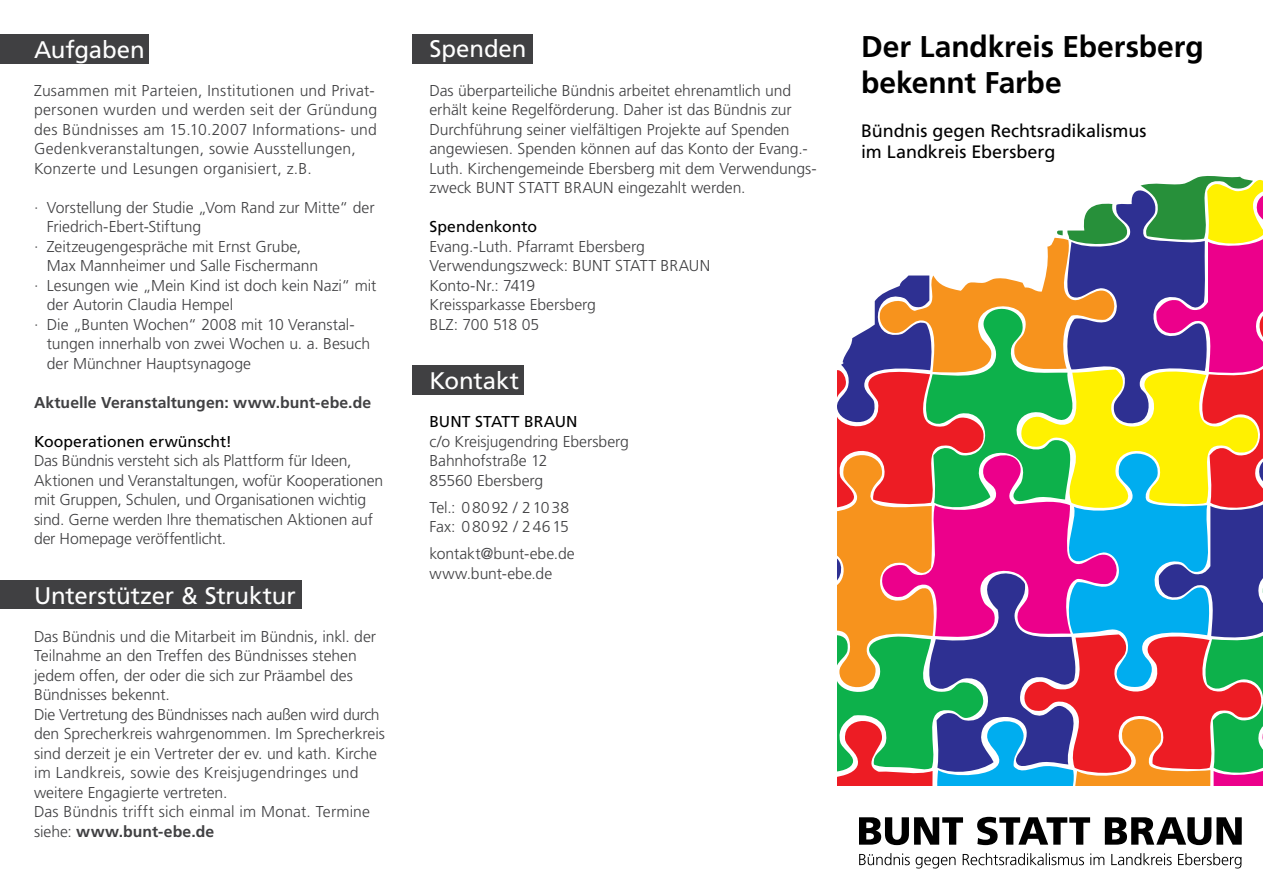
<style>
.page{position:relative;width:1263px;height:893px;background:#fff}
.page>*{position:absolute;margin:0;border:0;box-sizing:border-box;transform-origin:0 0}
.t1{font:700 30px/36px "Frutiger";letter-spacing:-.005em;color:#000}
.t2{font:24px "Frutiger";letter-spacing:-.005em;color:#fff}
.t3{font:18px/21.6px "Frutiger";letter-spacing:-.005em;color:#000}
.t4{font:300 15.75px/19.5px "Frutiger";letter-spacing:-.005em;color:#404042}
.t5{font:300 15.75px/19.5px "Frutiger";letter-spacing:.015em;color:#404042}
.t6{font:15.75px "Frutiger";letter-spacing:.005em;color:#000}
.t7{font:700 15.75px "Frutiger";letter-spacing:.005em;color:#404042}
.s1{font-weight:700}
</style>
<div class="page">
<svg style="left:838px;top:176px;width:425px;height:693px"></svg>
<div style="left:0;top:34px;width:149px;height:30px;background:#404042"></div>
<div style="left:0;top:580px;width:302px;height:29px;background:#404042"></div>
<div style="left:412px;top:34px;width:121px;height:30px;background:#404042"></div>
<div style="left:412px;top:365px;width:112px;height:30px;background:#404042"></div>
<h2 class="t2" style="left:34px;top:40px;width:112px">Aufgaben</h2>
<p class="t5" style="left:34px;top:82px;width:345px">Zusammen mit Parteien, Institutionen und Privat&shy;personen wurden und werden seit der Gründung des Bündnisses am 15.10.2007 Informations- und Gedenkveranstaltungen, sowie Ausstellungen, Konzerte und Lesungen organisiert, z.B.</p>
<p class="t4" style="left:34px;top:199px;width:342px">· Vorstellung der Studie „Vom Rand zur Mitte“ der</p>
<p class="t4" style="left:47px;top:218px;width:156px">Friedrich-Ebert-Stiftung</p>
<p class="t4" style="left:34px;top:238px;width:269px">· Zeitzeugengespräche mit Ernst Grube,</p>
<p class="t4" style="left:47px;top:257px;width:273px">Max Mannheimer und Salle Fischermann</p>
<p class="t4" style="left:34px;top:277px;width:344px">· Lesungen wie „Mein Kind ist doch kein Nazi“ mit</p>
<p class="t4" style="left:47px;top:296px;width:188px">der Autorin Claudia Hempel</p>
<p class="t4" style="left:34px;top:316px;width:322px">· Die „Bunten Wochen“ 2008 mit 10 Veranstal-</p>
<p class="t4" style="left:47px;top:335px;width:325px">tungen innerhalb von zwei Wochen u. a. Besuch</p>
<p class="t4" style="left:47px;top:355px;width:206px">der Münchner Hauptsynagoge</p>
<p class="t7" style="left:34px;top:396px;width:339px">Aktuelle Veranstaltungen: www.bunt-ebe.de</p>
<p class="t6" style="left:34px;top:435px;width:199px">Kooperationen erwünscht!</p>
<p class="t4" style="left:34px;top:452px;width:351px">Das Bündnis versteht sich als Plattform für Ideen, Aktionen und Veranstaltungen, wofür Kooperationen mit Gruppen, Schulen, und Organisationen wichtig sind. Gerne werden Ihre thematischen Aktionen auf der Homepage veröffentlicht.</p>
<h2 class="t2" style="left:34px;top:586px;width:263px">Unterstützer &amp; Struktur</h2>
<p class="t4" style="left:34px;top:628px;width:352px">Das Bündnis und die Mitarbeit im Bündnis, inkl. der Teilnahme an den Treffen des Bündnisses stehen jedem offen, der oder die sich zur Präambel des Bündnisses bekennt.<br>Die Vertretung des Bündnisses nach außen wird durch den Sprecherkreis wahrgenommen. Im Sprecherkreis sind derzeit je ein Vertreter der ev. und kath. Kirche im Landkreis, sowie des Kreisjugend ringes und weitere Engagierte vertreten.<br>Das Bündnis trifft sich einmal im Monat. Termine siehe: <span class="s1">www.bunt-ebe.de</span></p>
<h2 class="t2" style="left:429px;top:39px;width:99px">Spenden</h2>
<p class="t4" style="left:429px;top:82px;width:389px">Das überparteiliche Bündnis arbeitet ehrenamtlich und erhält keine Regelförderung. Daher ist das Bündnis zur Durchführung seiner vielfältigen Projekte auf Spenden angewiesen. Spenden können auf das Konto der Evang.- Luth. Kirchengemeinde Ebersberg mit dem Verwendungs&shy;zweck BUNT STATT BRAUN eingezahlt werden.</p>
<p class="t6" style="left:429px;top:220px;width:109px">Spendenkonto</p>
<p class="t4" style="left:429px;top:238px;width:282px">Evang.-Luth. Pfarramt Ebersberg<br>Verwendungszweck: BUNT STATT BRAUN<br>Konto-Nr.: 7419<br>Kreissparkasse Ebersberg<br>BLZ: 700 518 05</p>
<h2 class="t2" style="left:429px;top:370px;width:91px">Kontakt</h2>
<p class="t6" style="left:429px;top:415px;width:150px">BUNT STATT BRAUN</p>
<p class="t4" style="left:429px;top:433px;width:201px">c/o Kreisjugendring Ebersberg<br>Bahnhofstraße 12<br>85560 Ebersberg</p>
<p class="t4" style="left:429px;top:499px;width:141px">Tel.: 0 80 92 / 2 10 38<br>Fax: 0 80 92 / 2 46 15</p>
<p class="t4" style="left:429px;top:545px;width:147px">kontakt@bunt-ebe.de www.bunt-ebe.de</p>
<h1 class="t1" style="left:861px;top:31px;width:344px">Der Landkreis Ebersberg bekennt Farbe</h1>
<p class="t3" style="left:861px;top:121px;width:287px">Bündnis gegen Rechtsradikalismus im Landkreis Ebersberg</p>
</div>
